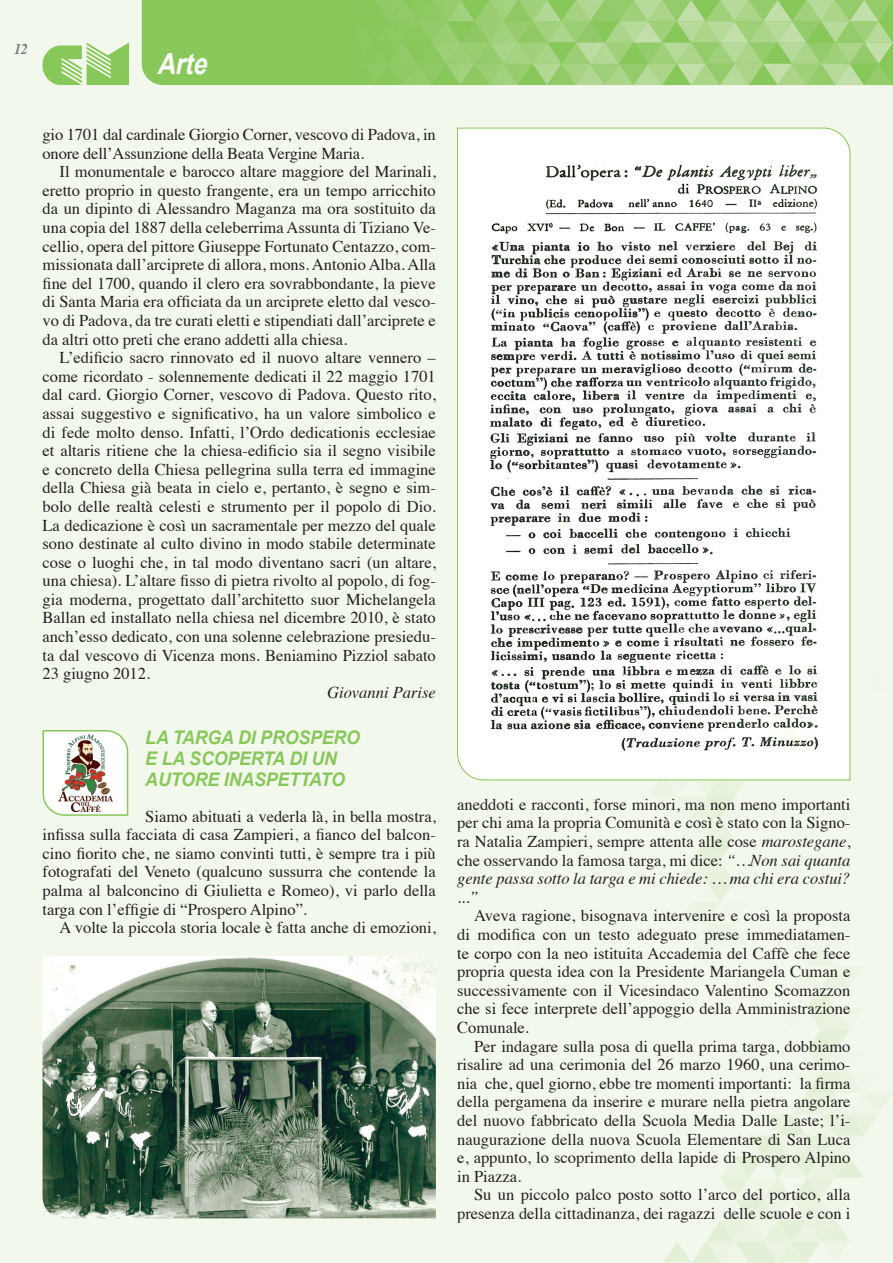
<style>
.page{position:relative;width:893px;height:1263px;background:#f3f8ed}
.page>*{position:absolute;margin:0;border:0;box-sizing:border-box;transform-origin:0 0}
.t1{font:italic 700 29.25px "Arial";color:#fff;scale:.85 1}
.t2{font:italic 700 18.75px/21px "Arial";letter-spacing:-.01em;color:#88c75a;scale:.95 1}
.t3{font:16.5px/18.6px "Times";color:#231f20;text-align:justify}
.t4{font:italic 16.5px "Times";color:#231f20}
.t5{font:italic 700 15px "Times";color:#76787b;scale:.9 1}
.s1{font-style:italic}
</style>
<div class="page">
<svg style="left:663px;top:781px;width:215px;height:482px"></svg>
<svg style="left:43px;top:43px;width:86px;height:42px"></svg>
<div style="left:142px;top:0;width:203px;height:85px;background:#88c75a"></div>
<svg style="left:345px;top:0;width:548px;height:85px"></svg>
<img style="left:42px;top:730px;width:87px;height:86px">
<img style="left:43px;top:956px;width:393px;height:262px">
<svg style="left:457px;top:127px;width:394px;height:654px"></svg>
<p class="t5" style="left:15px;top:35px;width:16px">12</p>
<h1 class="t1" style="left:157px;top:45px;width:69px">Arte</h1>
<p class="t3" style="left:43px;top:124px;width:395px">gio 1701 dal cardinale Giorgio Corner, vescovo di Padova, in onore dell’Assunzione della Beata Vergine Maria.</p>
<p class="t3" style="left:43px;top:161px;width:395px;text-indent:17px">Il monumentale e barocco altare maggiore del Marinali, eretto proprio in questo frangente, era un tempo arricchito da un dipinto di Alessandro Maganza ma ora sostituito da una copia del 1887 della celeberrima Assunta di Tiziano Ve&shy;cellio, opera del pittore Giuseppe Fortunato Centazzo, com&shy;missionata dall’arciprete di allora, mons. Antonio Alba. Alla fine del 1700, quando il clero era sovrabbondante, la pieve di Santa Maria era officiata da un arciprete eletto dal vesco&shy;vo di Padova, da tre curati eletti e stipendiati dall’arciprete e da altri otto preti che erano addetti alla chiesa.</p>
<p class="t3" style="left:43px;top:347px;width:395px;text-indent:17px">L’edificio sacro rinnovato ed il nuovo altare vennero – come ricordato - solennemente dedicati il 22 maggio 1701 dal card. Giorgio Corner, vescovo di Padova. Questo rito, assai suggestivo e significativo, ha un valore simbolico e di fede molto denso. Infatti, l’Ordo dedicationis ecclesiae et altaris ritiene che la chiesa-edificio sia il segno visibile e concreto della Chiesa pellegrina sulla terra ed immagine della Chiesa già beata in cielo e, pertanto, è segno e sim&shy;bolo delle realtà celesti e strumento per il popolo di Dio.<br>La dedicazione è così un sacramentale per mezzo del quale sono destinate al culto divino in modo stabile determinate cose o luoghi che, in tal modo diventano sacri (un altare, una chiesa). L’altare fisso di pietra rivolto al popolo, di fog&shy;gia moderna, progettato dall’architetto suor Michelangela Ballan ed installato nella chiesa nel dicembre 2010, è stato anch’esso dedicato, con una solenne celebrazione presiedu&shy;ta dal vescovo di Vicenza mons. Beniamino Pizziol sabato 23 giugno 2012.</p>
<p class="t4" style="left:327px;top:678px;width:110px">Giovanni Parise</p>
<p class="t2" style="left:145px;top:727px;width:227px">LA TARGA DI PROSPERO<br>E LA SCOPERTA DI UN<br>AUTORE INASPETTATO</p>
<p class="t3" style="left:43px;top:805px;width:395px;text-indent:103px">Siamo abituati a vederla là, in bella mostra, infissa sulla facciata di casa Zampieri, a fianco del balcon&shy;cino fiorito che, ne siamo convinti tutti, è sempre tra i più fotografati del Veneto (qualcuno sussurra che contende la palma al balconcino di Giulietta e Romeo), vi parlo della targa con l’effigie di “Prospero Alpino”.</p>
<p class="t3" style="left:60px;top:917px;width:378px">A volte la piccola storia locale è fatta anche di emozioni,</p>
<p class="t3" style="left:457px;top:793px;width:395px">aneddoti e racconti, forse minori, ma non meno importanti per chi ama la propria Comunità e così è stato con la Signo&shy;ra Natalia Zampieri, sempre attenta alle cose <span class="s1">marostegane</span>, che osservando la famosa targa, mi dice: <span class="s1">“…Non sai quanta gente passa sotto la targa e mi chiede: … ma chi era costui? ...”</span></p>
<p class="t3" style="left:457px;top:905px;width:395px;text-indent:17px">Aveva ragione, bisognava intervenire e così la proposta di modifica con un testo adeguato prese immediatamen&shy;te corpo con la neo istituita Accademia del Caffè che fece propria questa idea con la Presidente Mariangela Cuman e successivamente con il Vicesindaco Valentino Scomazzon che si fece interprete dell’appoggio della Amministrazione Comunale.</p>
<p class="t3" style="left:457px;top:1035px;width:395px;text-indent:17px">Per indagare sulla posa di quella prima targa, dobbiamo risalire ad una cerimonia del 26 marzo 1960, una cerimo&shy;nia che, quel giorno, ebbe tre momenti importanti: la firma della pergamena da inserire e murare nella pietra angolare del nuovo fabbricato della Scuola Media Dalle Laste; l’i&shy;naugurazione della nuova Scuola Elementare di San Luca e, appunto, lo scoprimento della lapide di Prospero Alpino in Piazza.</p>
<p class="t3" style="left:457px;top:1184px;width:395px;text-align:right">Su un piccolo palco posto sotto l’arco del portico, alla presenza della cittadinanza, dei ragazzi delle scuole e con i</p>
</div>
